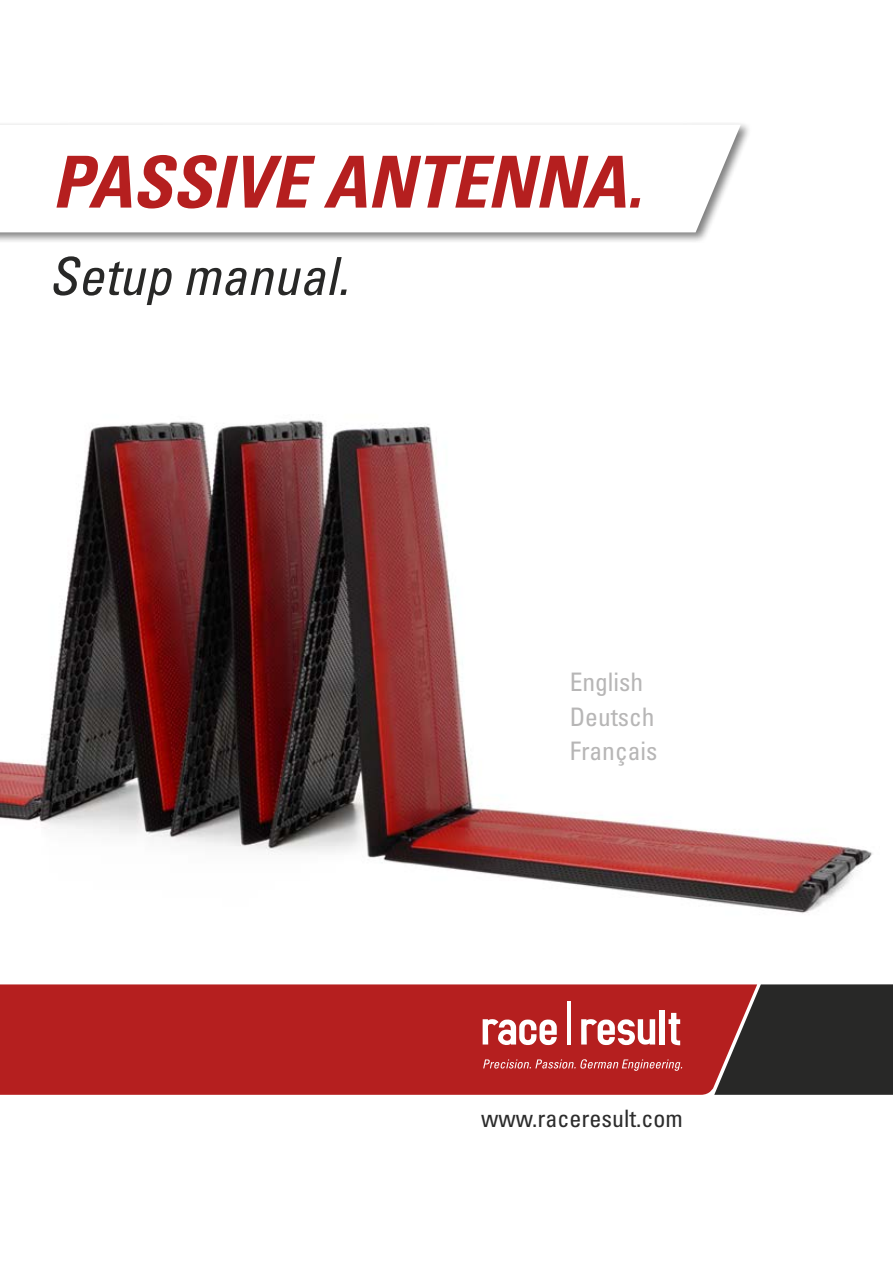
<style>
.page{position:relative;width:893px;height:1263px;background:#fff}
.page>*{position:absolute;margin:0;border:0;box-sizing:border-box;transform-origin:0 0}
.t1{font:71.7px "Univers LTCYR 67 Bold Cond Obl";color:#b51f1f}
.t2{font:52.5px "Univers LTCYR 57 Condensed Obl";color:#282827}
.t3{font:condensed 25.5px/34.5px "Univers LTCYR 57";color:#b7b6b6}
.t4{font:condensed 24px "Univers LTCYR 57";color:#2c2c2c}
</style>
<div class="page">
<img style="left:0;top:420px;width:873px;height:494px">
<div style="left:0;top:984px;width:714px;height:111px;background:#b51f1f"></div>
<svg style="left:714px;top:984px;width:179px;height:111px;background:#3d2c2b"></svg>
<div style="left:0;top:121px;width:752px;height:124px;background:#000;opacity:.5"></div>
<svg style="left:0;top:125px;width:741px;height:107px"></svg>
<svg style="left:668px;top:1013px;width:12px;height:32px"></svg>
<svg style="left:581px;top:1019px;width:74px;height:26px"></svg>
<svg style="left:483px;top:1019px;width:74px;height:26px"></svg>
<hr style="left:567px;top:1001px;width:4px;height:43px;background:#fff">
<div style="left:659px;top:1010px;width:6px;height:34px;background:#fff"></div>
<svg style="left:483px;top:1059px;width:199px;height:12px;background:#c44d4d"></svg>
<h1 class="t1" style="left:52px;top:138px;width:592px">PASSIVE ANTENNA.</h1>
<h2 class="t2" style="left:48px;top:243px;width:302px">Setup manual.</h2>
<p class="t3" style="left:570px;top:664px;width:89px">English<br>Deutsch<br>Français</p>
<p class="t4" style="left:481px;top:1103px;width:203px">www.raceresult.com</p>
</div>
